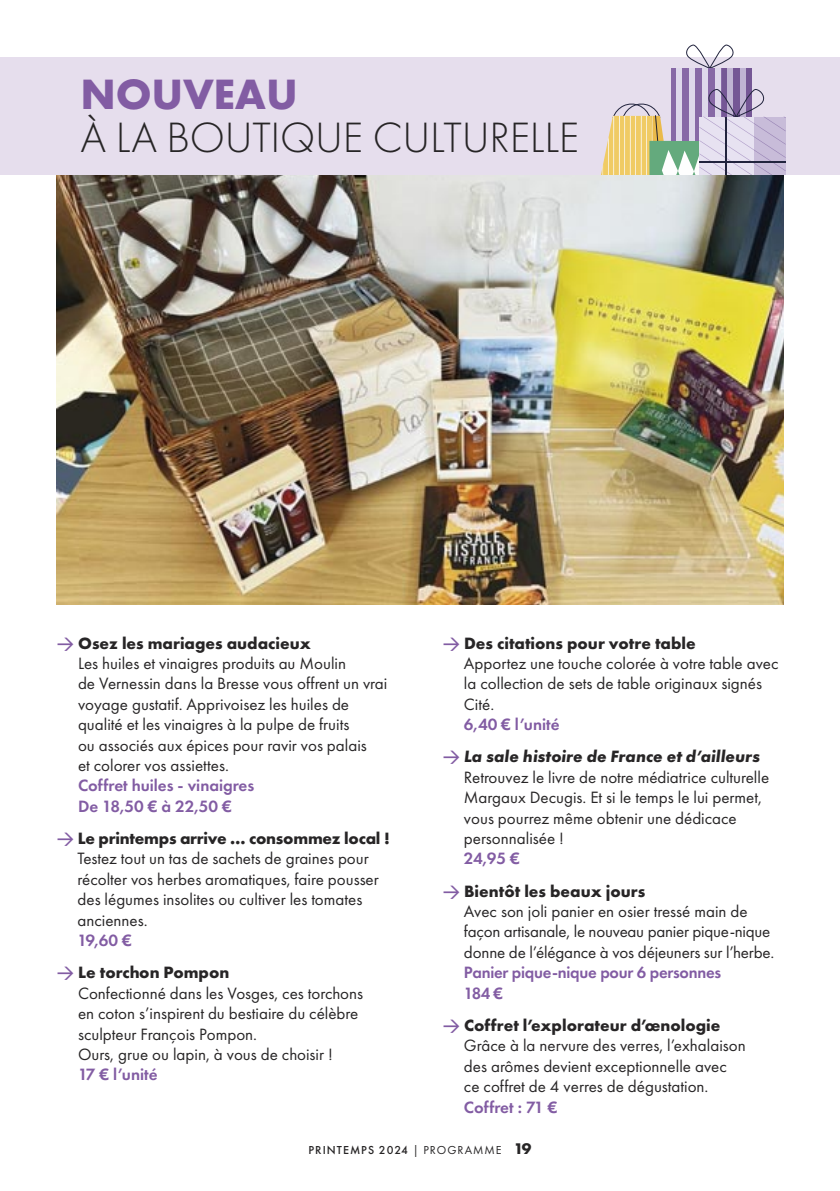
<style>
.page{position:relative;width:840px;height:1191px;background:#fff}
.page>*{position:absolute;margin:0;border:0;box-sizing:border-box;transform-origin:0 0}
.t1{font:300 44px/43.2px "Futura PT";letter-spacing:-.005em;color:#272526}
.t2{font:17px/20.4px "Futura PT";color:#272526}
.t3{font:500 12px "Futura PT";letter-spacing:.085em;color:#272526}
.s1{font-weight:700;color:#825ca3}
.s2{font-family:"DIN";font-weight:500;color:#825ca3}
.s3{font-weight:700}
.s4{font-weight:600;color:#825ca3}
.s5{font-weight:700;font-style:italic}
.s6{font-weight:400}
.s7{font-weight:700;font-size:16px}
</style>
<div class="page">
<img style="left:57px;top:174px;width:725px;height:431px">
<div style="left:0;top:57px;width:839px;height:117px;background:#e6deed"></div>
<svg style="left:686px;top:45px;width:48px;height:23px"></svg>
<svg style="left:671px;top:68px;width:43px;height:21px"></svg>
<div style="left:714px;top:68px;width:5px;height:73px;background:#ded8eb"></div>
<div style="left:702px;top:68px;width:5px;height:73px;background:#ded8eb"></div>
<div style="left:689px;top:68px;width:5px;height:73px;background:#ded8eb"></div>
<div style="left:676px;top:68px;width:5px;height:73px;background:#ded8eb"></div>
<svg style="left:721px;top:68px;width:30px;height:21px"></svg>
<svg style="left:601px;top:89px;width:184px;height:85px"></svg>
<svg style="left:753px;top:117px;width:32px;height:57px;background:#c6bad7"></svg>
<hr style="left:699px;top:161px;width:86px;height:2px;background:#22243e">
<hr style="left:724px;top:117px;width:2px;height:57px;background:#22243e">
<p class="t1" style="left:80px;top:78px;width:500px"><span class="s1">NOUVEAU<br></span>À LA BOUTIQUE CULTURELLE</p>
<p class="t2" style="left:78px;top:634px;width:311px;text-indent:-21px"><span class="s2">&gt;</span> <span class="s3">Osez les mariages audacieux<br></span>Les huiles et vinaigres produits au Moulin<br>de Vernessin dans la Bresse vous offrent un vrai voyage gustatif. Apprivoisez les huiles de qualité et les vinaigres à la pulpe de fruits<br>ou associés aux épices pour ravir vos palais<br>et colorer vos assiettes.<br><span class="s4">Coffret huiles - vinaigres<br>De 18,50 € à 22,50 €</span></p>
<p class="t2" style="left:77px;top:829px;width:313px;text-indent:-21px"><span class="s2">&gt;</span> <span class="s3">Le printemps arrive … consommez local !<br></span>Testez tout un tas de sachets de graines pour récolter vos herbes aromatiques, faire pousser des légumes insolites ou cultiver les tomates anciennes.<br><span class="s4">19,60 €</span></p>
<p class="t2" style="left:78px;top:963px;width:286px;text-indent:-21px"><span class="s2">&gt;</span> <span class="s3">Le torchon Pompon<br></span>Confectionné dans les Vosges, ces torchons en coton s’inspirent du bestiaire du célèbre sculpteur François Pompon.<br>Ours, grue ou lapin, à vous de choisir !<br><span class="s4">17 € l’unité</span></p>
<p class="t2" style="left:463px;top:634px;width:316px;text-indent:-21px"><span class="s2">&gt;</span> <span class="s3">Des citations pour votre table<br></span>Apportez une touche colorée à votre table avec la collection de sets de table originaux signés<br>Cité.<br><span class="s4">6,40 € l’unité</span></p>
<p class="t2" style="left:463px;top:748px;width:306px;text-indent:-21px"><span class="s2">&gt;</span> <span class="s5">La sale histoire de France et d’ailleurs </span>Retrouvez le livre de notre médiatrice culturelle Margaux Decugis. Et si le temps le lui permet, vous pourrez même obtenir une dédicace personnalisée !<br><span class="s4">24,95 €</span></p>
<p class="t2" style="left:463px;top:882px;width:312px;text-indent:-21px"><span class="s2">&gt;</span> <span class="s3">Bientôt les beaux jours<br></span>Avec son joli panier en osier tressé main de façon artisanale, le nouveau panier pique-nique donne de l’élégance à vos déjeuners sur l’herbe.<br><span class="s4">Panier pique-nique pour 6 personnes<br>184 €</span></p>
<p class="t2" style="left:463px;top:1016px;width:283px;text-indent:-21px"><span class="s2">&gt;</span> <span class="s3">Coffret l’explorateur d’œnologie </span>Grâce à la nervure des verres, l’exhalaison des arômes devient exceptionnelle avec ce coffret de 4 verres de dégustation.<br><span class="s4">Coffret : 71 €</span></p>
<p class="t3" style="left:308px;top:1145px;width:224px">PRINTEMPS 2024 <span class="s6">| PROGRAMME</span> <span class="s7">19</span></p>
</div>
